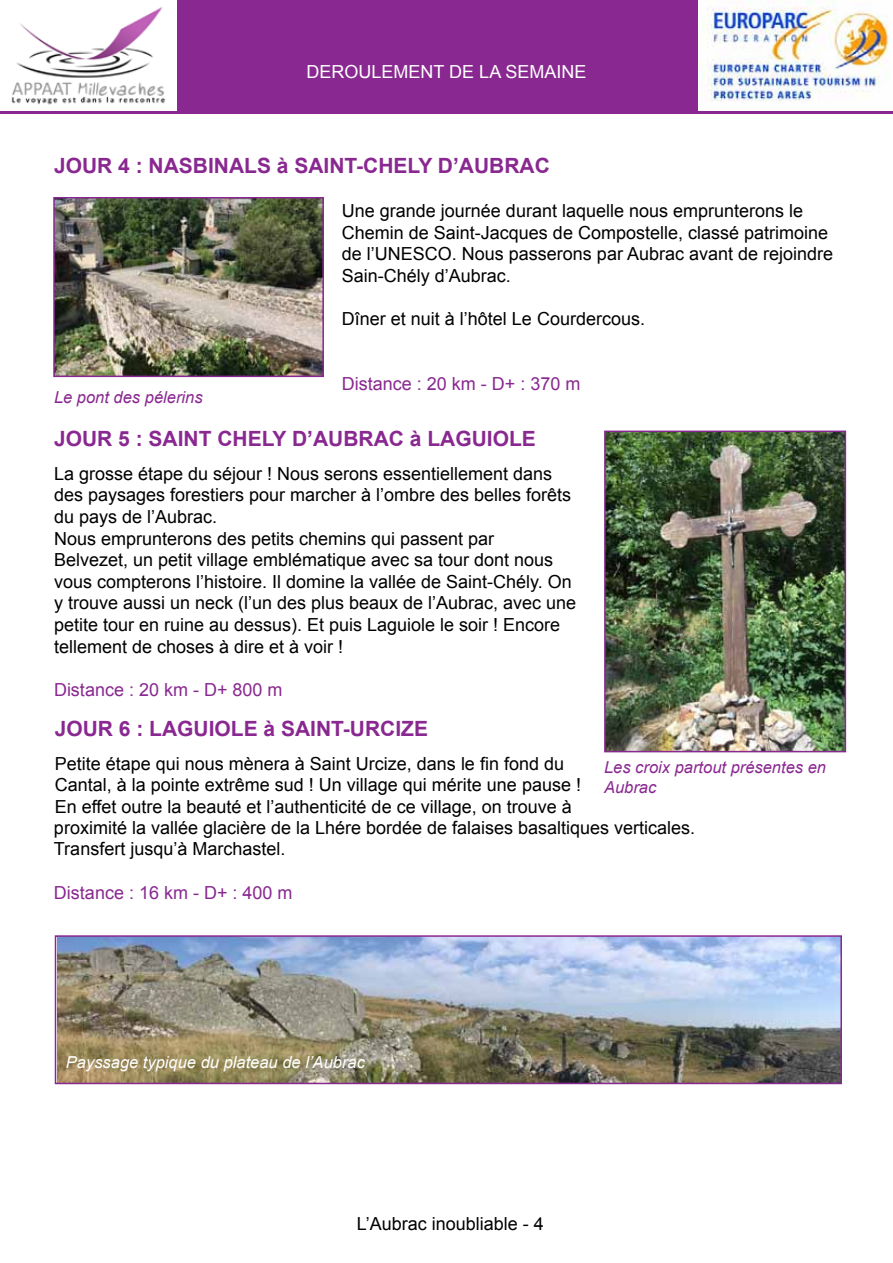
<style>
.page{position:relative;width:893px;height:1263px;background:#fff}
.page>*{position:absolute;margin:0;border:0;box-sizing:border-box;transform-origin:0 0}
.t1{font:700 21px "Arial";color:#892890}
.t2{font:18px/21.6px "Arial";color:#000}
.t3{font:18px "Arial";color:#892890}
.t4{font:18px "Arial";color:#fff}
.t5{font:italic 16.5px/19.8px "Arial";color:#892890}
.t6{font:italic 16.5px "Arial";color:#fff}
</style>
<div class="page">
<div style="left:0;top:0;width:893px;height:113px;background:#892890"></div>
<img style="left:698px;top:0;width:195px;height:111px">
<img style="left:0;top:0;width:176px;height:111px">
<img style="left:56px;top:200px;width:265px;height:174px">
<div style="left:53px;top:197px;width:271px;height:180px;border:2px solid #892890"></div>
<img style="left:58px;top:938px;width:781px;height:143px">
<div style="left:55px;top:935px;width:787px;height:149px;border:2px solid #892890"></div>
<img style="left:607px;top:434px;width:236px;height:315px">
<div style="left:604px;top:431px;width:242px;height:321px;border:2px solid #892890"></div>
<p class="t4" style="left:307px;top:60px;width:281px">DEROULEMENT DE LA SEMAINE</p>
<p class="t4" style="left:307px;top:67px;width:281px">DEROULEMENT DE LA SEMAINE</p>
<p class="t1" style="left:54px;top:151px;width:497px">JOUR 4 : NASBINALS à SAINT-CHELY D’AUBRAC</p>
<p class="t2" style="left:342px;top:200px;width:493px">Une grande journée durant laquelle nous emprunterons le Chemin de Saint-Jacques de Compostelle, classé patrimoine de l’UNESCO. Nous passerons par Aubrac avant de rejoindre Sain-Chély d’Aubrac.</p>
<p class="t2" style="left:342px;top:308px;width:305px">Dîner et nuit à l’hôtel Le Courdercous.</p>
<p class="t3" style="left:342px;top:372px;width:240px">Distance : 20 km - D+ : 370 m</p>
<p class="t5" style="left:54px;top:388px;width:150px">Le pont des pélerins</p>
<p class="t1" style="left:54px;top:424px;width:483px">JOUR 5 : SAINT CHELY D’AUBRAC à LAGUIOLE</p>
<p class="t2" style="left:54px;top:463px;width:524px">La grosse étape du séjour ! Nous serons essentiellement dans des paysages forestiers pour marcher à l’ombre des belles forêts du pays de l’Aubrac.<br>Nous emprunterons des petits chemins qui passent par<br>Belvezet, un petit village emblématique avec sa tour dont nous vous compterons l’histoire. Il domine la vallée de Saint-Chély. On y trouve aussi un neck (l’un des plus beaux de l’Aubrac, avec une petite tour en ruine au dessus). Et puis Laguiole le soir ! Encore tellement de choses à dire et à voir !</p>
<p class="t3" style="left:54px;top:678px;width:230px">Distance : 20 km - D+ 800 m</p>
<p class="t1" style="left:55px;top:715px;width:375px">JOUR 6 : LAGUIOLE à SAINT-URCIZE</p>
<p class="t2" style="left:55px;top:753px;width:528px">Petite étape qui nous mènera à Saint Urcize, dans le fin fond du<br>Cantal, à la pointe extrême sud ! Un village qui mérite une pause !<br>En effet outre la beauté et l’authenticité de ce village, on trouve à</p>
<p class="t5" style="left:604px;top:757px;width:223px">Les croix partout présentes en<br>Aubrac</p>
<p class="t2" style="left:54px;top:817px;width:643px">proximité la vallée glacière de la Lhére bordée de falaises basaltiques verticales.<br>Transfert jusqu’à Marchastel.</p>
<p class="t3" style="left:54px;top:880px;width:240px">Distance : 16 km - D+ : 400 m</p>
<p class="t6" style="left:66px;top:1052px;width:300px">Payssage typique du plateau de l’Aubrac</p>
<p class="t2" style="left:357px;top:1213px;width:189px">L’Aubrac inoubliable - 4</p>
</div>
